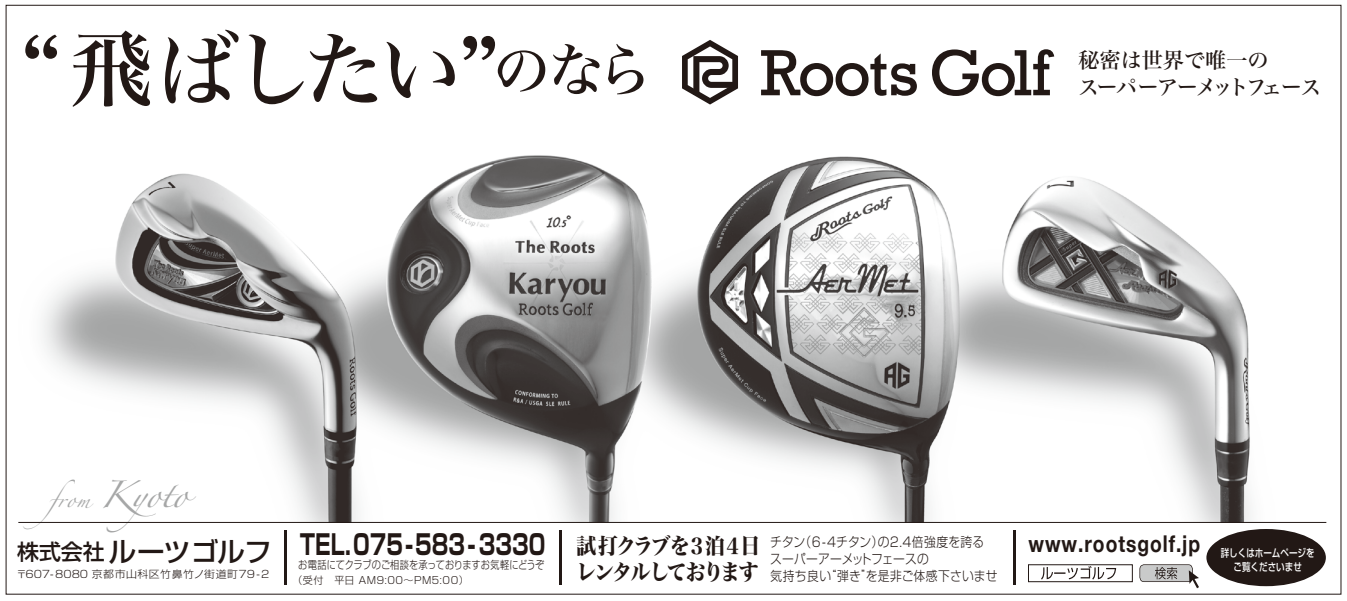
<style>
.page{position:relative;width:1347px;height:601px;background:#fff}
.page>*{position:absolute;margin:0;border:0;box-sizing:border-box;transform-origin:0 0}
.t1{font:84px "Hira Min Std N W5";letter-spacing:-.1em;color:#221815}
.t2{font:700 27.62px "Shin Go Pro";color:#221815;scale:.74 1}
.t3{font:500 27.25px "Shin Go Pr 6";letter-spacing:-.02em;color:#221815}
.t4{font:24px "Zapfino";color:#a6a7a7;scale:1.06 1}
.t5{font:700 23.12px "Helvetica Neue";letter-spacing:.05em;color:#221815;scale:.83 1}
.t6{font:21.75px "Hira Min Std N W8";letter-spacing:-.08em;color:#221815;scale:.9 1}
.t7{font:21.5px/26.9px "Hira Min Std W5";letter-spacing:-.06em;color:#221815}
.t8{font:300 13.38px/17.1px "Shin Go Pro";letter-spacing:.015em;color:#221815;scale:.88 1}
.t9{font:300 11px "Shin Go Pro";letter-spacing:-.005em;color:#221815;scale:.84 1}
.t10{font:500 10.75px "Shin Go Pr 5";color:#fff;scale:.79 1}
.t11{font:300 10.25px "Shin Go Pro";letter-spacing:.045em;color:#221815;scale:1.06 1}
.t12{font:300 10px "Shin Go Pro";letter-spacing:-.035em;color:#221815}
.s1{font-size:57.75px}
.s2{font-size:14.75px}
.s3{font-size:21.75px}
.s4{font-family:"Hira Min Std N W8";font-weight:400;font-size:21.75px}
</style>
<div class="page">
<img style="left:19px;top:155px;width:1307px;height:367px">
<div style="left:1206px;top:529px;width:119px;height:57px;background:#221815;border-radius:50%"></div>
<svg style="left:1041px;top:566px;width:75px;height:13px"></svg>
<div style="left:1139px;top:564px;width:53px;height:18px;background:#c9caca;border-radius:5px"></div>
<div style="left:1138px;top:563px;width:55px;height:19px;border:1px solid #221815;border-radius:5px"></div>
<svg style="left:1155px;top:567px;width:22px;height:12px"></svg>
<svg style="left:1188px;top:570px;width:11px;height:18px"></svg>
<div style="left:1028px;top:564px;width:104px;height:18px;border:1px solid #221815"></div>
<hr style="left:283px;top:530px;width:3px;height:55px;background:#221815">
<hr style="left:559px;top:530px;width:3px;height:55px;background:#221815">
<hr style="left:1013px;top:530px;width:3px;height:55px;background:#221815">
<svg style="left:761px;top:50px;width:156px;height:46px"></svg>
<svg style="left:932px;top:49px;width:122px;height:47px"></svg>
<svg style="left:682px;top:40px;width:56px;height:64px"></svg>
<hr style="left:18px;top:522px;width:1308px;height:1px;background:#221815">
<h1 class="t1" style="left:19px;top:9px;width:635px">“ 飛ばしたい”<span class="s1">のなら</span></h1>
<h3 class="t7" style="left:1078px;top:46px;width:245px">秘密は世界で唯一の<br>スーパーアーメットフェース</h3>
<h3 class="t4" style="left:49px;top:484px;width:133px"><span class="s2">from</span> Kyoto</h3>
<h3 class="t3" style="left:17px;top:529px;width:256px"><span class="s3">株式会社</span>ルーツゴルフ</h3>
<p class="t11" style="left:16px;top:565px;width:240px">〒607-8080 京都市山科区竹鼻竹ノ街道町79-2</p>
<h2 class="t2" style="left:300px;top:522px;width:623px">TEL.075-583 - 3330 <span class="s4">試打クラブを３泊４日</span></h2>
<h3 class="t6" style="left:576px;top:556px;width:204px">レンタルしております</h3>
<p class="t8" style="left:770px;top:531px;width:260px">チタン（6-4チタン）の２．４倍強度を誇るスーパーアーメットフェースの<br>気持ち良い“弾き”を是非ご体感下さいませ</p>
<h3 class="t5" style="left:1028px;top:522px;width:346px">www.rootsgolf.jp <sub>詳しくはホームページを</sub></h3>
<p class="t9" style="left:298px;top:556px;width:294px">お電話にてクラブのご相談を承っておりますお気軽にどうぞ</p>
<p class="t10" style="left:1233px;top:558px;width:88px">ご覧くださいませ</p>
<p class="t12" style="left:292px;top:572px;width:178px">（受付　平日 ＡＭ９:00～ＰＭ５:00）</p>
</div>
